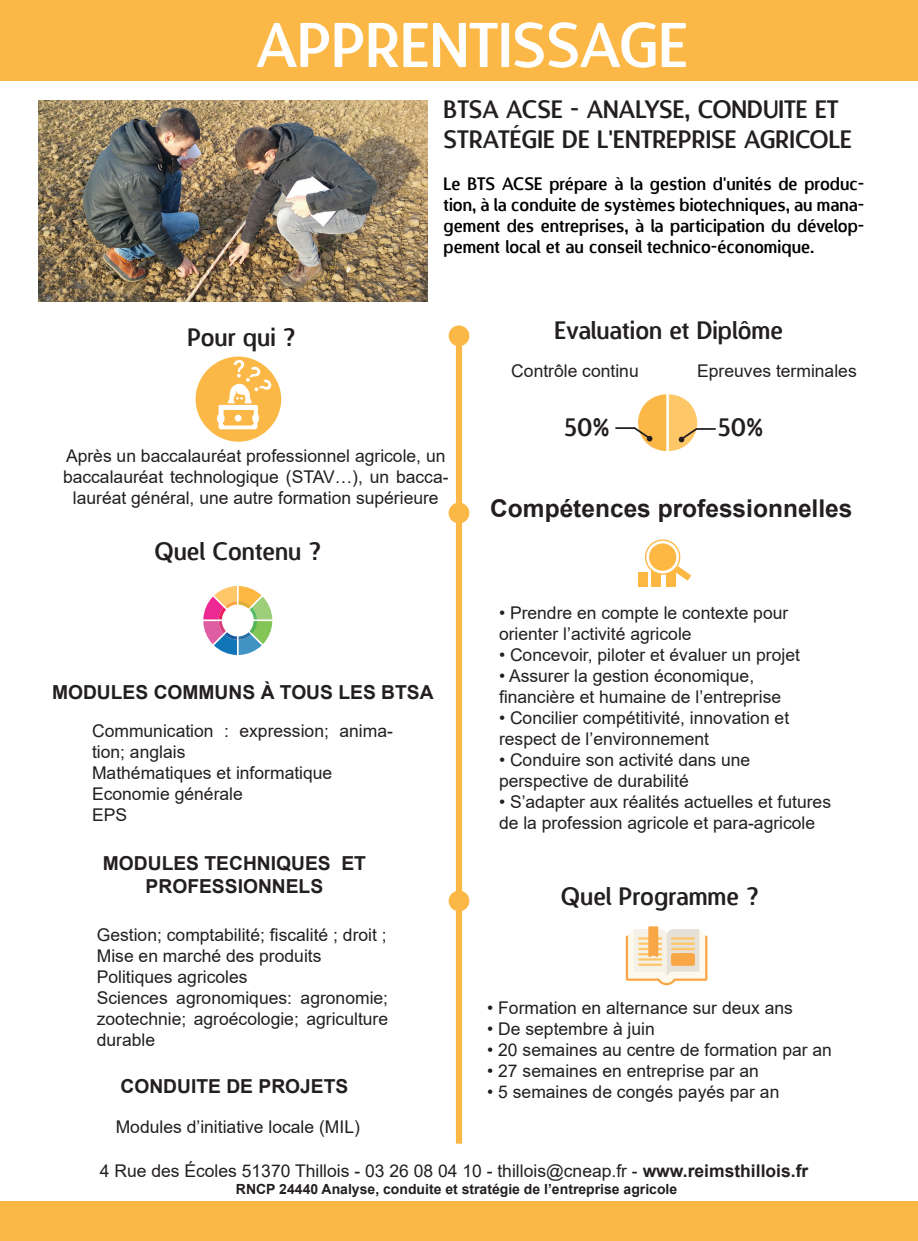
<style>
.page{position:relative;width:918px;height:1241px;background:#fff}
.page>*{position:absolute;margin:0;border:0;box-sizing:border-box;transform-origin:0 0}
.t1{font:61.25px "Designosaur";color:#fff}
.t2{font:24.5px "Designosaur";color:#231f20}
.t3{font:700 24.5px "Arial";color:#231f20}
.t4{font:700 19.25px "Arial";color:#231f20}
.t5{font:17.5px/21px "Arial";color:#231f20;text-align:center}
.t6{font:17.5px/21px "Designosaur";color:#000002;text-align:justify}
.t7{font:700 14px "Arial";color:#231f20}
.s1{font-weight:700}
</style>
<div class="page">
<div style="left:0;top:0;width:918px;height:81px;background:#fcb847"></div>
<div style="left:0;top:1201px;width:918px;height:39px;background:#fcb847"></div>
<div style="left:456px;top:342px;width:6px;height:801px;background:#fcb846"></div>
<div style="left:448px;top:325px;width:21px;height:21px;background:#fcb846;border-radius:50%"></div>
<div style="left:448px;top:502px;width:21px;height:21px;background:#fcb846;border-radius:50%"></div>
<div style="left:448px;top:890px;width:21px;height:21px;background:#fcb846;border-radius:50%"></div>
<svg style="left:195px;top:356px;width:87px;height:86px"></svg>
<svg style="left:203px;top:586px;width:70px;height:69px"></svg>
<hr style="left:696px;top:428px;width:20px;height:2px;background:#231f20">
<svg style="left:615px;top:394px;width:84px;height:57px"></svg>
<img style="left:39px;top:100px;width:388px;height:201px">
<div style="left:638px;top:572px;width:10px;height:15px;background:#fcb843"></div>
<div style="left:651px;top:558px;width:10px;height:29px;background:#fcb843"></div>
<div style="left:666px;top:566px;width:9px;height:21px;background:#fcb843"></div>
<svg style="left:645px;top:539px;width:46px;height:41px"></svg>
<svg style="left:626px;top:926px;width:81px;height:59px"></svg>
<p class="t1" style="left:256px;top:-6px;width:433px">APPRENTISSAGE</p>
<p class="t2" style="left:443px;top:89px;width:397px">BTSA ACSE - ANALYSE, CONDUITE ET</p>
<p class="t2" style="left:443px;top:118px;width:410px">STRATÉGIE DE L'ENTREPRISE AGRICOLE</p>
<p class="t6" style="left:443px;top:173px;width:422px">Le BTS ACSE prépare à la gestion d'unités de produc&shy;tion, à la conduite de systèmes biotechniques, au mana&shy;gement des entreprises, à la participation du dévelop&shy;pement local et au conseil technico-économique.</p>
<p class="t2" style="left:187px;top:316px;width:110px">Pour qui ?</p>
<p class="t5" style="left:66px;top:445px;width:381px">Après un baccalauréat professionnel agricole, un</p>
<p class="t5" style="left:63px;top:466px;width:387px">baccalauréat technologique (STAV…), un bacca&shy;lauréat général, une autre formation supérieure</p>
<p class="t2" style="left:154px;top:531px;width:168px">Quel Contenu ?</p>
<p class="t4" style="left:52px;top:678px;width:383px">MODULES COMMUNS À TOUS LES BTSA</p>
<p class="t5" style="left:92px;top:719px;width:302px;text-align:left">Communication : expression; anima&shy;tion; anglais</p>
<p class="t5" style="left:92px;top:761px;width:242px">Mathématiques et informatique</p>
<p class="t5" style="left:92px;top:782px;width:152px">Economie générale</p>
<p class="t5" style="left:92px;top:803px;width:37px">EPS</p>
<p class="t4" style="left:103px;top:849px;width:265px">MODULES TECHNIQUES ET</p>
<p class="t4" style="left:146px;top:872px;width:179px">PROFESSIONNELS</p>
<p class="t5" style="left:97px;top:924px;width:291px">Gestion; comptabilité; fiscalité ; droit ;</p>
<p class="t5" style="left:97px;top:945px;width:226px">Mise en marché des produits</p>
<p class="t5" style="left:97px;top:966px;width:152px">Politiques agricoles</p>
<p class="t5" style="left:97px;top:987px;width:293px;text-align:justify">Sciences agronomiques: agronomie; zootechnie; agroécologie; agriculture durable</p>
<p class="t4" style="left:120px;top:1072px;width:229px">CONDUITE DE PROJETS</p>
<p class="t5" style="left:116px;top:1115px;width:246px">Modules d’initiative locale (MIL)</p>
<p class="t2" style="left:554px;top:310px;width:230px">Evaluation et Diplôme</p>
<p class="t5" style="left:511px;top:360px;width:129px">Contrôle continu</p>
<p class="t5" style="left:697px;top:360px;width:161px">Epreuves terminales</p>
<p class="t2" style="left:564px;top:406px;width:47px">50%</p>
<p class="t2" style="left:718px;top:406px;width:47px">50%</p>
<p class="t3" style="left:490px;top:491px;width:364px">Compétences professionnelles</p>
<p class="t5" style="left:499px;top:602px;width:291px">• Prendre en compte le contexte pour</p>
<p class="t5" style="left:499px;top:623px;width:194px">orienter l’activité agricole</p>
<p class="t5" style="left:499px;top:644px;width:302px">• Concevoir, piloter et évaluer un projet</p>
<p class="t5" style="left:499px;top:665px;width:257px">• Assurer la gestion économique,</p>
<p class="t5" style="left:499px;top:686px;width:284px">financière et humaine de l’entreprise</p>
<p class="t5" style="left:499px;top:707px;width:292px">• Concilier compétitivité, innovation et</p>
<p class="t5" style="left:499px;top:728px;width:212px">respect de l’environnement</p>
<p class="t5" style="left:499px;top:749px;width:253px">• Conduire son activité dans une</p>
<p class="t5" style="left:499px;top:770px;width:191px">perspective de durabilité</p>
<p class="t5" style="left:499px;top:791px;width:333px">• S’adapter aux réalités actuelles et futures</p>
<p class="t5" style="left:499px;top:812px;width:318px">de la profession agricole et para-agricole</p>
<p class="t2" style="left:561px;top:875px;width:200px">Quel Programme ?</p>
<p class="t5" style="left:487px;top:996px;width:307px">• Formation en alternance sur deux ans</p>
<p class="t5" style="left:487px;top:1017px;width:169px">• De septembre à juin</p>
<p class="t5" style="left:487px;top:1038px;width:346px">• 20 semaines au centre de formation par an</p>
<p class="t5" style="left:487px;top:1059px;width:273px">• 27 semaines en entreprise par an</p>
<p class="t5" style="left:487px;top:1080px;width:294px">• 5 semaines de congés payés par an</p>
<p class="t5" style="left:100px;top:1159px;width:710px">4 Rue des Écoles 51370 Thillois - 03 26 08 04 10 - thillois@cneap.fr - <span class="s1">www.reimsthillois.fr</span></p>
<p class="t7" style="left:236px;top:1178px;width:443px">RNCP 24440 Analyse, conduite et stratégie de l’entreprise agricole</p>
</div>
